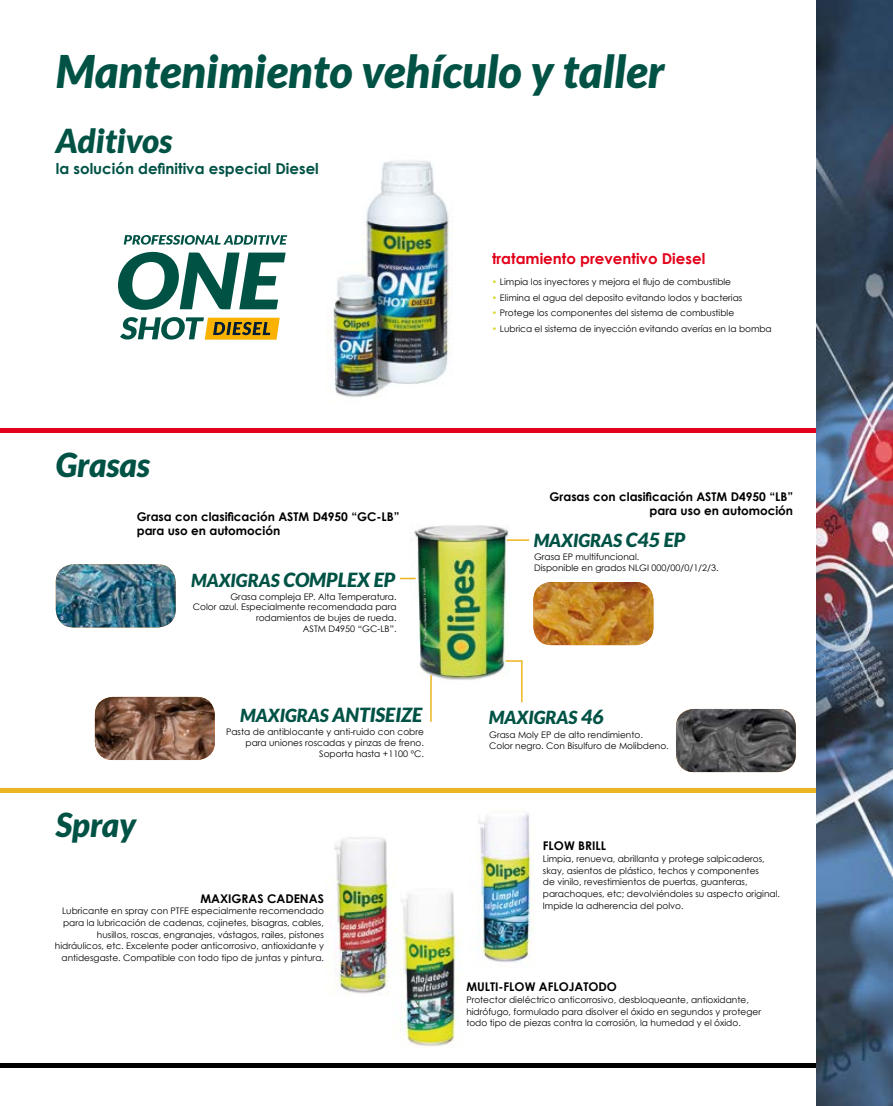
<style>
.page{position:relative;width:893px;height:1106px;background:#fff}
.page>*{position:absolute;margin:0;border:0;box-sizing:border-box;transform-origin:0 0}
.t1{font:italic 900 45px "Lato";color:#005245}
.t2{font:italic 900 33px "Lato";color:#005245}
.t3{font:italic 900 19.5px "Lato";color:#005245}
.t4{font:italic 900 18px "Lato";color:#005245}
.t5{font:700 15px "Century Gothic";color:#005245}
.t6{font:700 15px "Century Gothic";color:#e2001a}
.t7{font:700 12px/14.4px "Century Gothic";color:#000;text-align:right}
.t8{font:9px/11.7px "Century Gothic";color:#000}
.s1{font-size:18px}
.s2{color:#d5d931}
.s3{font-size:19.5px}
</style>
<div class="page">
<div style="left:0;top:428px;width:893px;height:5px;background:#e2001a"></div>
<hr style="left:0;top:788px;width:893px;height:4px;background:#ebb521">
<hr style="left:0;top:1063px;width:893px;height:4px;background:#000">
<img style="left:817px;top:0;width:76px;height:1106px">
<img style="left:401px;top:525px;width:109px;height:155px">
<img style="left:56px;top:564px;width:120px;height:63px">
<svg style="left:400px;top:578px;width:16px;height:1px"></svg>
<hr style="left:430px;top:675px;width:2px;height:47px;background:#ebb521">
<img style="left:95px;top:697px;width:120px;height:63px">
<hr style="left:507px;top:539px;width:22px;height:2px;background:#ebb521">
<svg style="left:504px;top:659px;width:19px;height:44px"></svg>
<img style="left:533px;top:582px;width:120px;height:63px">
<img style="left:676px;top:709px;width:120px;height:63px">
<img style="left:325px;top:837px;width:70px;height:158px">
<img style="left:471px;top:813px;width:61px;height:150px">
<img style="left:393px;top:888px;width:70px;height:159px">
<svg style="left:118px;top:252px;width:168px;height:58px"></svg>
<svg style="left:124px;top:235px;width:163px;height:10px"></svg>
<svg style="left:120px;top:317px;width:160px;height:23px"></svg>
<img style="left:333px;top:161px;width:118px;height:237px">
<h1 class="t1" style="left:56px;top:45px;width:610px">Mantenimiento vehículo y taller</h1>
<h2 class="t2" style="left:56px;top:121px;width:118px">Aditivos</h2>
<h3 class="t5" style="left:56px;top:159px;width:265px">la solución definitiva especial Diesel</h3>
<h2 class="t2" style="left:56px;top:446px;width:96px">Grasas</h2>
<h3 class="t7" style="left:137px;top:509px;width:264px;text-align:left">Grasa con clasificación ASTM D4950 “GC-LB” para uso en automoción</h3>
<h3 class="t3" style="left:191px;top:568px;width:206px"><span class="s1">MAXIGRAS</span> COMPLEX EP</h3>
<p class="t8" style="left:193px;top:590px;width:205px;line-height:10.8px;text-align:right">Grasa compleja EP. Alta Temperatura.<br>Color azul. Especialmente recomendada para rodamientos de bujes de rueda.<br>ASTM D4950 “GC-LB”.</p>
<h3 class="t6" style="left:492px;top:249px;width:215px">tratamiento preventivo Diesel</h3>
<p class="t8" style="left:492px;top:275px;width:241px"><span class="s2">•</span> Limpia los inyectores y mejora el flujo de combustible</p>
<p class="t8" style="left:492px;top:291px;width:252px"><span class="s2">•</span> Elimina el agua del deposito evitando lodos y bacterias</p>
<p class="t8" style="left:492px;top:307px;width:244px"><span class="s2">•</span> Protege los componentes del sistema de combustible</p>
<p class="t8" style="left:492px;top:323px;width:281px"><span class="s2">•</span> Lubrica el sistema de inyección evitando averías en la bomba</p>
<h3 class="t7" style="left:549px;top:489px;width:245px">Grasas con clasificación ASTM D4950 “LB” para uso en automoción</h3>
<h3 class="t4" style="left:534px;top:529px;width:153px">MAXIGRAS <span class="s3">C45 EP</span></h3>
<p class="t8" style="left:534px;top:551px;width:186px;line-height:10.8px">Grasa EP multifuncional.<br>Disponible en grados NLGI 000/00/0/1/2/3.</p>
<h3 class="t3" style="left:240px;top:703px;width:183px"><span class="s1">MAXIGRAS</span> ANTISEIZE</h3>
<h3 class="t4" style="left:489px;top:706px;width:116px">MAXIGRAS <span class="s3">46</span></h3>
<h2 class="t2" style="left:56px;top:805px;width:82px">Spray</h2>
<p class="t8" style="left:226px;top:726px;width:199px;line-height:10.8px;text-align:right">Pasta de antiblocante y anti-ruido con cobre para uniones roscadas y pinzas de freno.<br>Soporta hasta +1100 ºC.</p>
<h3 class="t7" style="left:200px;top:890px;width:125px">MAXIGRAS CADENAS</h3>
<p class="t8" style="left:55px;top:905px;width:271px;text-align:right">Lubricante en spray con PTFE especialmente recomendado para la lubricación de cadenas, cojinetes, bisagras, cables, husillos, roscas, engranajes, vástagos, railes, pistones hidráulicos, etc. Excelente poder anticorrosivo, antioxidante y antidesgaste. Compatible con todo tipo de juntas y pintura.</p>
<p class="t8" style="left:489px;top:729px;width:181px;line-height:10.8px">Grasa Moly EP de alto rendimiento.<br>Color negro. Con Bisulfuro de Molibdeno.</p>
<h3 class="t7" style="left:543px;top:838px;width:65px">FLOW BRILL</h3>
<p class="t8" style="left:543px;top:852px;width:239px">Limpia, renueva, abrillanta y protege salpicaderos, skay, asientos de plástico, techos y componentes<br>de vinilo, revestimientos de puertas, guanteras, parachoques, etc; devolviéndoles su aspecto original.<br>Impide la adherencia del polvo.</p>
<h3 class="t7" style="left:466px;top:979px;width:152px">MULTI-FLOW AFLOJATODO</h3>
<p class="t8" style="left:466px;top:993px;width:296px">Protector dieléctrico anticorrosivo, desbloqueante, antioxidante, hidrófugo, formulado para disolver el óxido en segundos y proteger todo tipo de piezas contra la corrosión, la humedad y el óxido.</p>
</div>
